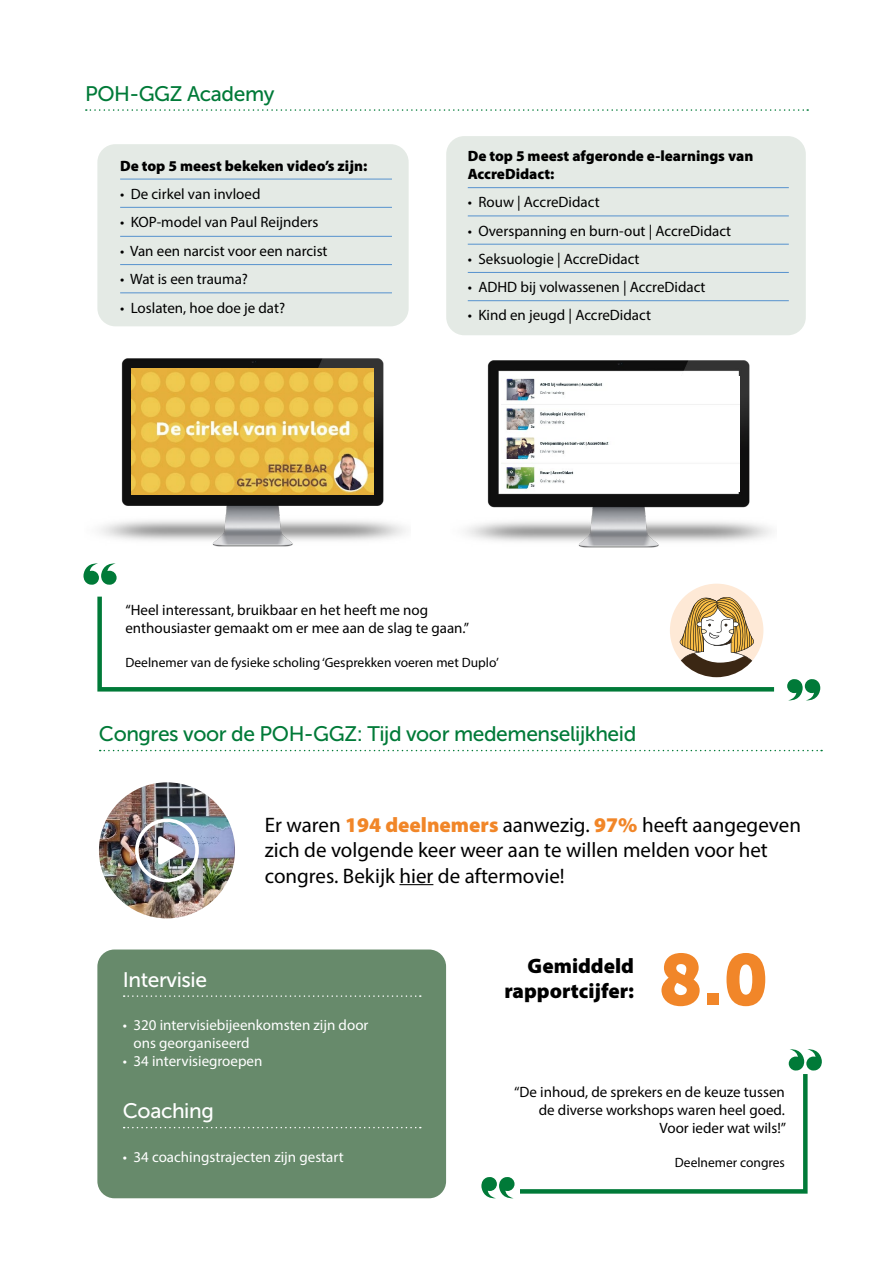
<style>
.page{position:relative;width:893px;height:1263px;background:#fff}
.page>*{position:absolute;margin:0;border:0;box-sizing:border-box;transform-origin:0 0}
.t1{font:72px "Museo Sans 900";color:#f18629}
.t2{font:21px/25.2px "Myriad Pro";color:#000}
.t3{font:21px "Museo Sans 500";letter-spacing:-.02em;color:#007a38}
.t4{font:900 21px/25.2px "Myriad Pro";color:#000;text-align:right}
.t5{font:21px "Museo Sans 500";letter-spacing:-.02em;color:#fff}
.t6{font:15px/18px "Myriad Pro";color:#000;text-align:right}
.t7{font:15px/18px "Myriad Pro";color:#fff}
.t8{font:900 15px/18px "Myriad Pro";color:#000}
.t9{font:italic 13.5px "Myriad Pro";color:#000}
.s1{font-weight:900;color:#f18628}
</style>
<div class="page">
<div style="left:446px;top:136px;width:360px;height:199px;background:#e4eae5;border-radius:18px"></div>
<div style="left:97px;top:949px;width:349px;height:249px;background:#678a6b;border-radius:17px"></div>
<svg style="left:100px;top:750px;width:722px;height:1px"></svg>
<svg style="left:124px;top:995px;width:297px;height:2px"></svg>
<svg style="left:124px;top:1127px;width:297px;height:1px"></svg>
<svg style="left:481px;top:1049px;width:341px;height:150px"></svg>
<hr style="left:399px;top:884px;width:34px;height:1px;background:#000">
<div style="left:97px;top:144px;width:312px;height:182px;background:#e4eae5;border-radius:18px"></div>
<img style="left:99px;top:782px;width:136px;height:136px;border-radius:68px">
<img style="left:135px;top:818px;width:64px;height:64px">
<svg style="left:86px;top:109px;width:722px;height:2px"></svg>
<hr style="left:468px;top:187px;width:321px;height:1px;background:#5692ce">
<hr style="left:468px;top:216px;width:321px;height:1px;background:#5692ce">
<hr style="left:468px;top:244px;width:321px;height:1px;background:#5692ce">
<hr style="left:468px;top:272px;width:321px;height:1px;background:#5692ce">
<hr style="left:468px;top:300px;width:321px;height:1px;background:#5692ce">
<hr style="left:120px;top:179px;width:272px;height:1px;background:#5692ce">
<hr style="left:120px;top:207px;width:272px;height:1px;background:#5692ce">
<hr style="left:120px;top:236px;width:272px;height:1px;background:#5692ce">
<hr style="left:120px;top:264px;width:272px;height:1px;background:#5692ce">
<hr style="left:120px;top:292px;width:272px;height:1px;background:#5692ce">
<svg style="left:83px;top:563px;width:34px;height:22px"></svg>
<svg style="left:787px;top:679px;width:33px;height:22px"></svg>
<svg style="left:97px;top:592px;width:678px;height:100px"></svg>
<div style="left:670px;top:584px;width:93px;height:93px;background:#fee9d6;border-radius:50%"></div>
<svg style="left:672px;top:597px;width:89px;height:80px"></svg>
<img style="left:100px;top:358px;width:306px;height:189px">
<img style="left:132px;top:368px;width:241px;height:126px">
<img style="left:466px;top:360px;width:306px;height:188px">
<img style="left:502px;top:376px;width:237px;height:116px">
<h2 class="t3" style="left:85px;top:82px;width:191px">POH-GGZ Academy</h2>
<p class="t8" style="left:120px;top:156px;width:249px">De top 5 meest bekeken video’s zijn:</p>
<p class="t6" style="left:120px;top:185px;width:142px">• De cirkel van invloed</p>
<p class="t6" style="left:120px;top:213px;width:200px">• KOP-model van Paul Reijnders</p>
<p class="t6" style="left:120px;top:242px;width:209px">• Van een narcist voor een narcist</p>
<p class="t6" style="left:120px;top:270px;width:129px">• Wat is een trauma?</p>
<p class="t6" style="left:120px;top:298px;width:167px">• Loslaten, hoe doe je dat?</p>
<p class="t8" style="left:468px;top:146px;width:287px">De top 5 meest afgeronde e-learnings van<br>AccreDidact:</p>
<p class="t6" style="left:468px;top:193px;width:133px">• Rouw | AccreDidact</p>
<p class="t6" style="left:468px;top:221px;width:265px">• Overspanning en burn-out | AccreDidact</p>
<p class="t6" style="left:468px;top:250px;width:173px">• Seksuologie | AccreDidact</p>
<p class="t6" style="left:468px;top:278px;width:239px">• ADHD bij volwassenen | AccreDidact</p>
<p class="t6" style="left:468px;top:306px;width:185px">• Kind en jeugd | AccreDidact</p>
<p class="t6" style="left:125px;top:601px;width:345px;text-align:left">“Heel interessant, bruikbaar en het heeft me nog enthousiaster gemaakt om er mee aan de slag te gaan.”</p>
<p class="t9" style="left:125px;top:654px;width:375px">Deelnemer van de fysieke scholing ‘Gesprekken voeren met Duplo’</p>
<h2 class="t3" style="left:99px;top:722px;width:539px">Congres voor de POH-GGZ: Tijd voor medemenselijkheid</h2>
<h2 class="t5" style="left:123px;top:968px;width:86px">Intervisie</h2>
<h2 class="t2" style="left:265px;top:812px;width:538px">Er waren <span class="s1">194 deelnemers</span> aanwezig. <span class="s1">97%</span> heeft aangegeven zich de volgende keer weer aan te willen melden voor het congres. Bekijk hier de aftermovie!</h2>
<h2 class="t4" style="left:504px;top:952px;width:131px">Gemiddeld rapportcijfer:</h2>
<h1 class="t1" style="left:658px;top:939px;width:112px">8.0</h1>
<p class="t7" style="left:133px;top:1016px;width:236px;text-indent:-11px">• 320 intervisiebijeenkomsten zijn door ons georganiseerd</p>
<p class="t7" style="left:123px;top:1052px;width:141px">• 34 intervisiegroepen</p>
<h2 class="t5" style="left:123px;top:1099px;width:92px">Coaching</h2>
<p class="t7" style="left:123px;top:1147px;width:222px">• 34 coachingstrajecten zijn gestart</p>
<p class="t6" style="left:514px;top:1082px;width:274px">‘‘De inhoud, de sprekers en de keuze tussen de diverse workshops waren heel goed.<br>Voor ieder wat wils!”</p>
<p class="t9" style="left:675px;top:1154px;width:112px">Deelnemer congres</p>
</div>
